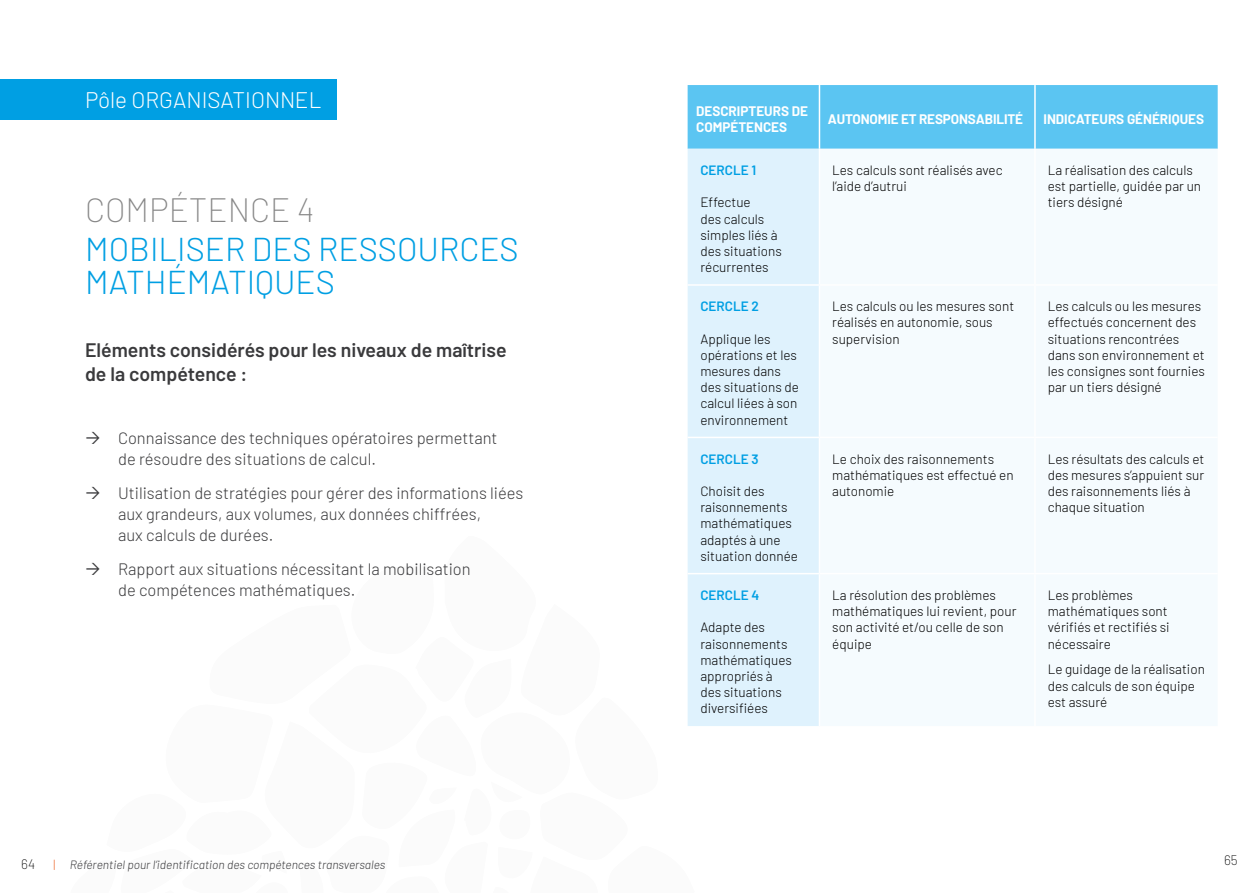
<style>
.page{position:relative;width:1259px;height:893px;background:#fff}
.page>*{position:absolute;margin:0;border:0;box-sizing:border-box;transform-origin:0 0}
.t1{font:300 33px/33px "Barlow";color:#009fe3}
.t2{font:200 33px "Barlow";color:#878787}
.t3{font:300 22.5px "Barlow";color:#fff}
.t4{font:600 19.5px/23.4px "Barlow";color:#3a3a3c}
.t5{font:300 16.5px/21px "Barlow";color:#3a3a3c}
.t6{font:300 13.5px/16.2px "Barlow";color:#000}
.t7{font:700 13.5px/16.2px "Barlow";color:#fff}
.t8{font:600 13.5px "Barlow";color:#009fe3}
.t9{font:200 13.5px "Barlow";color:#000}
.t10{font:italic 300 12px "Barlow";color:#3a3a3c}
.s1{font-style:normal;color:#ec6527}
</style>
<div class="page">
<div style="left:0;top:79px;width:336px;height:40px;background:#009fe3"></div>
<div style="left:687px;top:85px;width:530px;height:64px;background:#5bc5f2"></div>
<div style="left:687px;top:149px;width:131px;height:577px;background:#dff2fd"></div>
<hr style="left:818px;top:85px;width:2px;height:64px;background:#fff">
<hr style="left:1034px;top:85px;width:1px;height:64px;background:#fff">
<hr style="left:687px;top:284px;width:132px;height:2px;background:#fff">
<hr style="left:687px;top:437px;width:132px;height:1px;background:#fff">
<hr style="left:687px;top:573px;width:132px;height:1px;background:#fff">
<svg style="left:687px;top:534px;width:7px;height:192px"></svg>
<h2 class="t3" style="left:85px;top:83px;width:238px">Pôle ORGANISATIONNEL</h2>
<h1 class="t2" style="left:85px;top:187px;width:231px">COMPÉTENCE 4</h1>
<h1 class="t1" style="left:85px;top:230px;width:435px">MOBILISER DES RESSOURCES<br>MATHÉMATIQUES</h1>
<h3 class="t4" style="left:85px;top:337px;width:423px">Eléments considérés pour les niveaux de maîtrise de la compétence :</h3>
<p class="t5" style="left:118px;top:426px;width:381px">Connaissance des techniques opératoires permettant de résoudre des situations de calcul.</p>
<p class="t5" style="left:118px;top:481px;width:407px">Utilisation de stratégies pour gérer des informations liées aux grandeurs, aux volumes, aux données chiffrées,<br>aux calculs de durées.</p>
<p class="t5" style="left:118px;top:557px;width:354px">Rapport aux situations nécessitant la mobilisation de compétences mathématiques.</p>
<p class="t7" style="left:696px;top:102px;width:113px">DESCRIPTEURS DE<br>COMPÉTENCES</p>
<p class="t7" style="left:828px;top:110px;width:197px">AUTONOMIE ET RESPONSABILITÉ</p>
<p class="t7" style="left:1043px;top:110px;width:162px">INDICATEURS GÉNÉRIQUES</p>
<p class="t8" style="left:700px;top:160px;width:57px">CERCLE 1</p>
<p class="t6" style="left:700px;top:193px;width:83px">Effectue<br>des calculs simples liés à des situations récurrentes</p>
<p class="t6" style="left:832px;top:161px;width:172px">Les calculs sont réalisés avec l’aide d’autrui</p>
<p class="t6" style="left:1047px;top:161px;width:155px">La réalisation des calculs est partielle, guidée par un tiers désigné</p>
<p class="t8" style="left:700px;top:296px;width:60px">CERCLE 2</p>
<p class="t6" style="left:700px;top:330px;width:100px">Applique les opérations et les mesures dans des situations de calcul liées à son environnement</p>
<p class="t8" style="left:700px;top:449px;width:60px">CERCLE 3</p>
<p class="t6" style="left:700px;top:482px;width:99px">Choisit des raisonnements mathématiques adaptés à une situation donnée</p>
<p class="t8" style="left:700px;top:585px;width:60px">CERCLE 4</p>
<p class="t6" style="left:700px;top:618px;width:93px">Adapte des raisonnements mathématiques appropriés à des situations diversifiées</p>
<p class="t6" style="left:832px;top:297px;width:183px">Les calculs ou les mesures sont réalisés en autonomie, sous supervision</p>
<p class="t6" style="left:1047px;top:297px;width:159px">Les calculs ou les mesures effectués concernent des situations rencontrées dans son environnement et les consignes sont fournies par un tiers désigné</p>
<p class="t6" style="left:832px;top:450px;width:183px">Le choix des raisonnements mathématiques est effectué en autonomie</p>
<p class="t6" style="left:1047px;top:450px;width:158px">Les résultats des calculs et des mesures s’appuient sur des raisonnements liés à chaque situation</p>
<p class="t6" style="left:832px;top:586px;width:186px">La résolution des problèmes mathématiques lui revient, pour son activité et/ou celle de son équipe</p>
<p class="t6" style="left:1047px;top:586px;width:123px">Les problèmes mathématiques sont vérifiés et rectifiés si nécessaire</p>
<p class="t6" style="left:1047px;top:660px;width:159px">Le guidage de la réalisation des calculs de son équipe est assuré</p>
<p class="t9" style="left:21px;top:854px;width:15px">64</p>
<p class="t9" style="left:1224px;top:850px;width:15px">65</p>
<p class="t10" style="left:54px;top:856px;width:333px"><span class="s1">|</span> Référentiel pour l’identification des compétences transversales</p>
</div>
